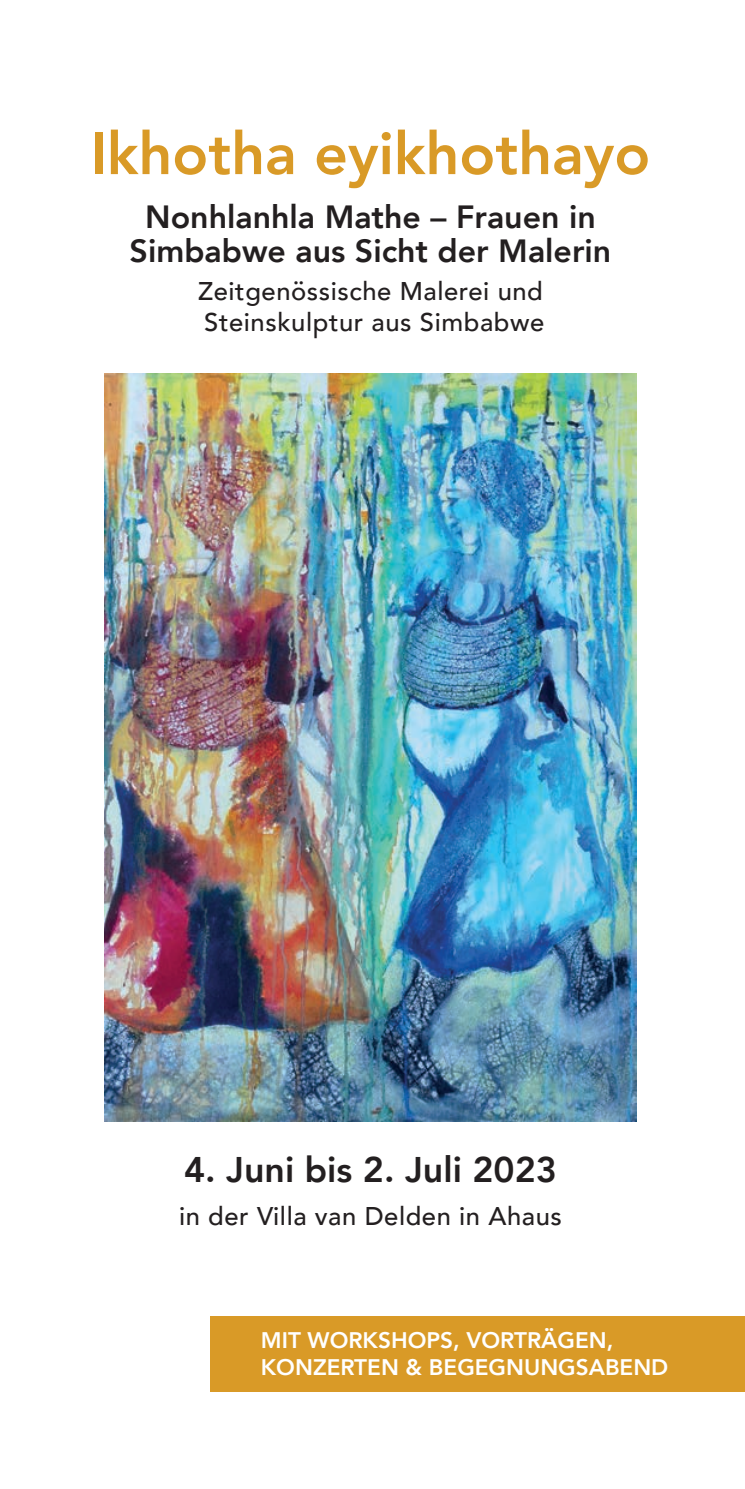
<style>
.page{position:relative;width:745px;height:1489px;background:#fff}
.page>*{position:absolute;margin:0;border:0;box-sizing:border-box;transform-origin:0 0}
.t1{font:800 58.75px "Avenir";color:#d99a27}
.t2{font:800 35.5px "Avenir";color:#231f20}
.t3{font:800 32px/34.8px "Avenir";color:#231f20;text-align:center}
.t4{font:500 25.5px/30.8px "Avenir";letter-spacing:.02em;color:#231f20}
.t5{font:800 22.5px/27px "Avenir";color:#fff}
</style>
<div class="page">
<img style="left:104px;top:373px;width:532px;height:748px">
<div style="left:210px;top:1315px;width:534px;height:76px;background:#d99a27"></div>
<h1 class="t1" style="left:90px;top:100px;width:561px">Ikhotha eyikhothayo</h1>
<p class="t3" style="left:129px;top:197px;width:483px">Nonhlanhla Mathe – Frauen in<br>Simbabwe aus Sicht der Malerin</p>
<p class="t4" style="left:198px;top:274px;width:347px">Zeitgenössische Malerei und<br>Steinskulptur aus Simbabwe</p>
<h2 class="t2" style="left:184px;top:1137px;width:374px">4. Juni bis 2. Juli 2023</h2>
<p class="t4" style="left:179px;top:1199px;width:384px">in der Villa van Delden in Ahaus</p>
<p class="t5" style="left:261px;top:1325px;width:409px">MIT WORKSHOPS, VORTRÄGEN,<br>KONZERTEN &amp; BEGEGNUNGSABEND</p>
</div>
